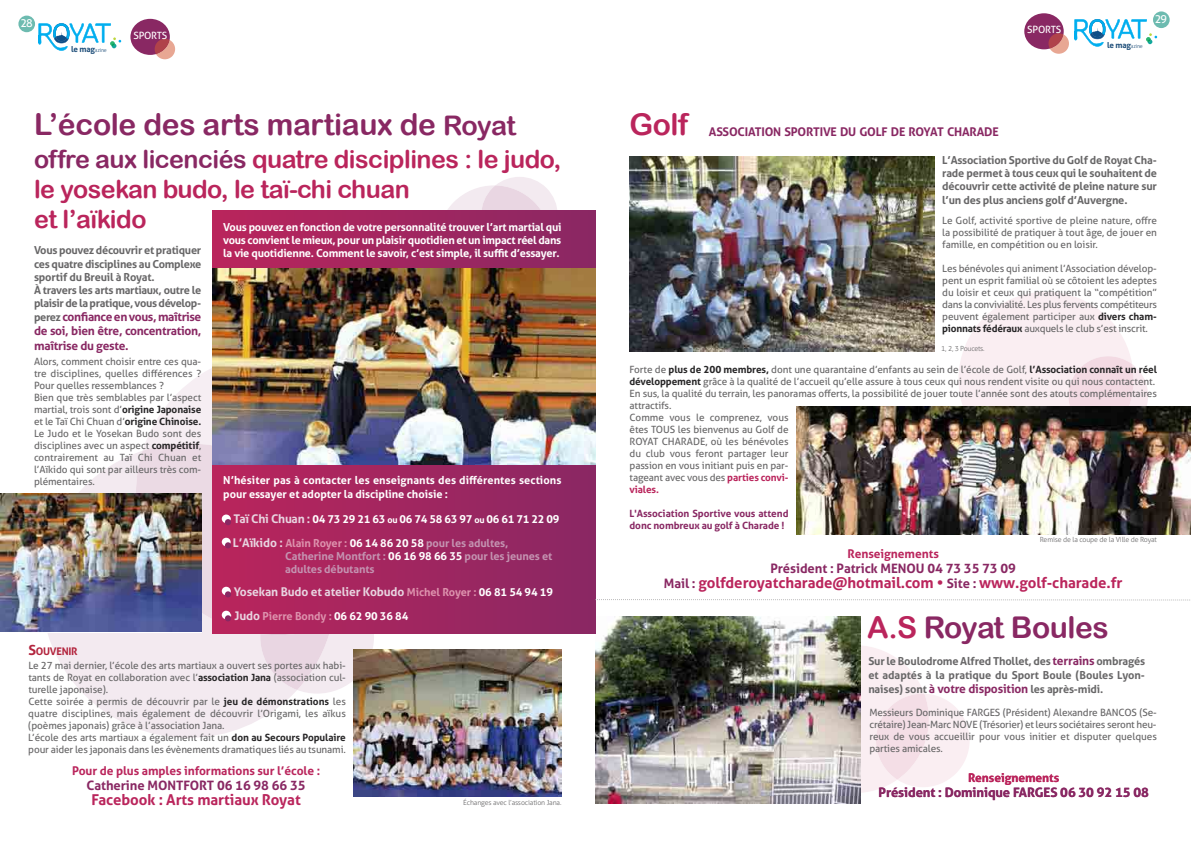
<style>
.page{position:relative;width:1191px;height:842px;background:#fff}
.page>*{position:absolute;margin:0;border:0;box-sizing:border-box;transform-origin:0 0}
.t1{font:30px "Arial Rounded MT Bold";letter-spacing:-.01em;color:#892863}
.t2{font:30px "Arial Rounded MT Bold";color:#ba255c}
.t3{font:25px/30px "Arial Rounded MT Bold";letter-spacing:-.02em;color:#ba255c}
.t4{font:700 15px "Aller";letter-spacing:-.005em;color:#ba255c}
.t5{font:700 13px "Aller";letter-spacing:-.005em;color:#892863}
.t6{font:700 12px/14.4px "Aller";letter-spacing:-.02em;color:#892863;text-align:justify}
.t7{font:700 12px "Aller";letter-spacing:-.005em;color:#ba255c}
.t8{font:700 12px "Aller";letter-spacing:-.01em;color:#e8d4e0}
.t9{font:700 11px/13.2px "Aller";letter-spacing:-.02em;color:#686768;text-align:justify}
.t10{font:700 11px/13.2px "Aller";letter-spacing:-.005em;color:#fff}
.t11{font:700 11px/13.4px "Aller";letter-spacing:-.01em;color:#c493b1}
.t12{font:700 11px "Aller";letter-spacing:-.01em;color:#dd92ad}
.t13{font:11px "Aller";color:#fff}
.t14{font:700 10.5px "Aller";letter-spacing:-.025em;color:#b3253e}
.t15{font:10px/12px "Aller";letter-spacing:-.01em;color:#686768}
.t16{font:700 10px/12px "Aller";letter-spacing:-.01em;color:#892863}
.t17{font:10px "Aller";letter-spacing:-.02em;color:#fff}
.t18{font:700 8.1px "Aller";letter-spacing:-.025em;color:#1e4e79}
.t19{font:7.5px "Aller";letter-spacing:-.025em;color:#fff}
.t20{font:700 7.4px "Aller";color:#fff}
.t21{font:300 7px "Aller";letter-spacing:-.02em;color:#686768}
.s1{font-weight:300;font-size:5.3px}
.s2{font-size:10px}
.s3{font-size:27px}
.s4{color:#892863}
.s5{font-size:11px;color:#686768}
.s6{font-weight:700;color:#272627}
.s7{font-size:12px;color:#e8d4e0}
.s8{font-size:9px}
.s9{color:#dd92ad}
.s10{color:#fff}
.s11{font-size:11px;color:#dd92ad}
.s12{font-size:11px;color:#fff}
.s13{font-size:14px}
.s14{font-weight:700;color:#ba255c}
.s15{font-size:13px;color:#892863}
.s16{color:#ba255c}
.s17{font-size:12px;color:#892863}
</style>
<div class="page">
<svg style="left:860px;top:645px;width:109px;height:148px"></svg>
<svg style="left:146px;top:351px;width:67px;height:92px;fill:#f6eef3"></svg>
<svg style="left:48px;top:453px;width:245px;height:285px;fill:#f3eaf0"></svg>
<svg style="left:437px;top:177px;width:121px;height:34px"></svg>
<div style="left:1153px;top:11px;width:16px;height:17px;background:#6dbbb0;border-radius:50%"></div>
<img style="left:629px;top:156px;width:305px;height:195px">
<img style="left:595px;top:617px;width:265px;height:187px">
<svg style="left:959px;top:292px;width:189px;height:114px"></svg>
<div style="left:1024px;top:13px;width:39px;height:36px;background:#892863;border-radius:50%"></div>
<svg style="left:1048px;top:19px;width:109px;height:35px"></svg>
<svg style="left:38px;top:23px;width:83px;height:28px"></svg>
<div style="left:18px;top:16px;width:17px;height:16px;background:#6dbbb0;border-radius:50%"></div>
<div style="left:213px;top:211px;width:382px;height:423px;background:linear-gradient(to right,#ba255c,#8a2763)"></div>
<div style="left:130px;top:19px;width:40px;height:36px;background:#892863;border-radius:50%"></div>
<svg style="left:155px;top:39px;width:20px;height:20px"></svg>
<img style="left:213px;top:268px;width:382px;height:197px">
<img style="left:0;top:493px;width:136px;height:139px">
<img style="left:353px;top:649px;width:208px;height:148px">
<svg style="left:136px;top:443px;width:261px;height:251px;background:#b26d8f"></svg>
<img style="left:796px;top:406px;width:395px;height:128px">
<svg style="left:594px;top:599px;width:596px;height:2px"></svg>
<p class="t13" style="left:21px;top:17px;width:14px">28</p>
<p class="t20" style="left:29px;top:20px;width:6px">7</p>
<p class="t18" style="left:71px;top:46px;width:37px">le mag<span class="s1">azine</span></p>
<p class="t19" style="left:138px;top:30px;width:28px"><span class="s2">A</span>CTiON</p>
<p class="t17" style="left:133px;top:30px;width:35px">SPORTS</p>
<h1 class="t1" style="left:34px;top:113px;width:483px">L’école des arts martiaux de <span class="s3">Royat</span></h1>
<h2 class="t3" style="left:34px;top:146px;width:529px"><span class="s4">offre aux licenciés</span> quatre disciplines : le judo, le yosekan budo, le taï-chi chuan<br>et l’aïkido</h2>
<p class="t9" style="left:34px;top:244px;width:169px;text-align:left">Vous pouvez découvrir et pratiquer ces quatre disciplines au Complexe sportif du Breuil à Royat.<br>à travers les arts martiaux, outre le plaisir de la pratique, vous dévelop-</p>
<p class="t6" style="left:34px;top:310px;width:169px"><span class="s5">perez</span> confiance en vous, maîtrise de soi, bien être, concentration, maîtrise du geste.</p>
<p class="t10" style="left:223px;top:221px;width:340px;text-align:justify">Vous pouvez en fonction de votre personnalité trouver l’art martial qui vous convient le mieux, pour un plaisir quotidien et un impact réel dans la vie quotidienne. Comment le savoir, c’est simple, il suffit d’essayer.</p>
<p class="t15" style="left:34px;top:355px;width:169px">Alors, comment choisir entre ces qua&shy;tre disciplines, quelles différences ?<br>Pour quelles ressemblances ?<br>Bien que très semblables par l’aspect martial, trois sont d’<span class="s6">origine japonaise </span>et le Taï Chi Chuan d’<span class="s6">origine Chinoise.<br></span>Le judo et le Yosekan Budo sont des disciplines avec un aspect <span class="s6">compétitif</span>, contrairement au Taï Chi Chuan et l’Aïkido qui sont par ailleurs très com&shy;plémentaires.</p>
<p class="t10" style="left:223px;top:474px;width:339px">N’hésiter pas à contacter les enseignants des différentes sections pour essayer et adopter la discipline choisie :</p>
<p class="t10" style="left:226px;top:513px;width:335px"><span class="s7">• Taï Chi Chuan :</span> 04 73 29 21 63 <span class="s8">ou</span> 06 74 58 63 97 <span class="s8">ou</span> 06 61 71 22 09</p>
<p class="t11" style="left:285px;top:536px;width:269px;text-indent:-60px"><span class="s7">• L’Aïkido :</span> <span class="s9">Alain Royer :</span> <span class="s10">06 14 86 20 58</span> pour les adultes,<br>Catherine Montfort : <span class="s10">06 16 98 66 35</span> pour les jeunes et adultes débutants</p>
<p class="t8" style="left:226px;top:585px;width:328px">• Yosekan Budo et atelier Kobudo <span class="s11">Michel Royer :</span> <span class="s12">06 81 54 94 19</span></p>
<p class="t12" style="left:227px;top:610px;width:183px"><span class="s7">• judo</span> Pierre Bondy : <span class="s10">06 62 90 36 84</span></p>
<p class="t14" style="left:28px;top:645px;width:51px"><span class="s13">S</span>OUVENIR</p>
<p class="t15" style="left:28px;top:659px;width:319px">Le 27 mai dernier, l’école des arts martiaux a ouvert ses portes aux habi&shy;tants de Royat en collaboration avec l’<span class="s6">association jana</span> (association cul&shy;turelle japonaise).<br>Cette soirée a permis de découvrir par le <span class="s6">jeu de démonstrations</span> les quatre disciplines, mais également de découvrir l’Origami, les aïkus (poèmes japonais) grâce à l’association jana.<br>L’école des arts martiaux a également fait un <span class="s6">don au Secours Populaire </span>pour aider les japonais dans les évènements dramatiques liés au tsunami.</p>
<p class="t7" style="left:72px;top:764px;width:250px">Pour de plus amples informations sur l’école :</p>
<h3 class="t5" style="left:86px;top:778px;width:221px">Catherine MONTFORT 06 16 98 66 35</h3>
<h3 class="t4" style="left:91px;top:791px;width:211px">Facebook : Arts martiaux Royat</h3>
<p class="t21" style="left:463px;top:798px;width:100px">Échanges avec l’association Jana.</p>
<p class="t17" style="left:1027px;top:24px;width:35px">SPORTS</p>
<p class="t18" style="left:1107px;top:42px;width:37px">le mag<span class="s1">azine</span></p>
<p class="t13" style="left:1154px;top:13px;width:14px">29</p>
<h1 class="t2" style="left:629px;top:113px;width:60px">Golf</h1>
<p class="t6" style="left:709px;top:125px;width:291px">ASSOCIATION SPORTIVE DU GOLF DE ROYAT CHARADE</p>
<p class="t9" style="left:942px;top:154px;width:216px">L’Association Sportive du Golf de Royat Cha&shy;rade permet à tous ceux qui le souhaitent de découvrir cette activité de pleine nature sur l’un des plus anciens golf d’Auvergne.</p>
<p class="t15" style="left:942px;top:215px;width:216px;text-align:justify">Le Golf, activité sportive de pleine nature, offre la possibilité de pratiquer à tout âge, de jouer en famille, en compétition ou en loisir.</p>
<p class="t15" style="left:942px;top:263px;width:216px;text-align:justify">Les bénévoles qui animent l’Association dévelop&shy;pent un esprit familial où se côtoient les adeptes du loisir et ceux qui pratiquent la “compétition” dans la convivialité. Les plus fervents compétiteurs peuvent également participer aux <span class="s6">divers cham&shy;pionnats fédéraux</span> auxquels le club s’est inscrit.</p>
<p class="t21" style="left:941px;top:345px;width:45px">1, 2, 3 Poucets.</p>
<p class="t15" style="left:629px;top:364px;width:529px">Forte de <span class="s6">plus de 200 membres,</span> dont une quarantaine d’enfants au sein de l’école de Golf, <span class="s6">l’Association connaît un réel développement</span> grâce à la qualité de l’accueil qu’elle assure à tous ceux qui nous rendent visite ou qui nous contactent.<br>En sus, la qualité du terrain, les panoramas offerts, la possibilité de jouer toute l’année sont des atouts complémentaires attractifs.<br>Comme vous le comprenez, vous<br>êtes TOUS les bienvenus au Golf de<br>ROYAT CHARAdE, où les bénévoles<br>du club vous feront partager leur<br>passion en vous initiant puis en par-<br>tageant avec vous des <span class="s14">parties convi-<br>viales.</span></p>
<p class="t16" style="left:629px;top:508px;width:161px">L'Association Sportive vous attend donc nombreux au golf à Charade !</p>
<p class="t21" style="left:1039px;top:535px;width:119px">Remise de la coupe de la Ville de Royat</p>
<p class="t7" style="left:847px;top:547px;width:93px">Renseignements</p>
<h3 class="t5" style="left:770px;top:561px;width:247px">Président : Patrick MENOU 04 73 35 73 09</h3>
<h3 class="t4" style="left:664px;top:574px;width:460px"><span class="s15">Mail :</span> golfderoyatcharade@hotmail.com • <span class="s15">Site :</span> www.golf-charade.fr</h3>
<h1 class="t1" style="left:867px;top:617px;width:243px"><span class="s16">A.S</span> Royat Boules</h1>
<p class="t9" style="left:868px;top:655px;width:278px;line-height:13.8px">Sur le Boulodrome Alfred Thollet, des <span class="s17">terrains</span> ombragés et adaptés à la pratique du Sport Boule (Boules Lyon&shy;naises) sont <span class="s17">à votre disposition</span> les après-midi.</p>
<p class="t15" style="left:869px;top:706px;width:289px;text-align:justify">Messieurs dominique FARGES (Président) Alexandre BANCOS (Se&shy;crétaire) jean-Marc NOvE (Trésorier) et leurs sociétaires seront heu&shy;reux de vous accueillir pour vous initier et disputer quelques parties amicales.</p>
<p class="t7" style="left:968px;top:772px;width:93px">Renseignements</p>
<h3 class="t5" style="left:878px;top:786px;width:272px">Président : Dominique FARGES 06 30 92 15 08</h3>
</div>
